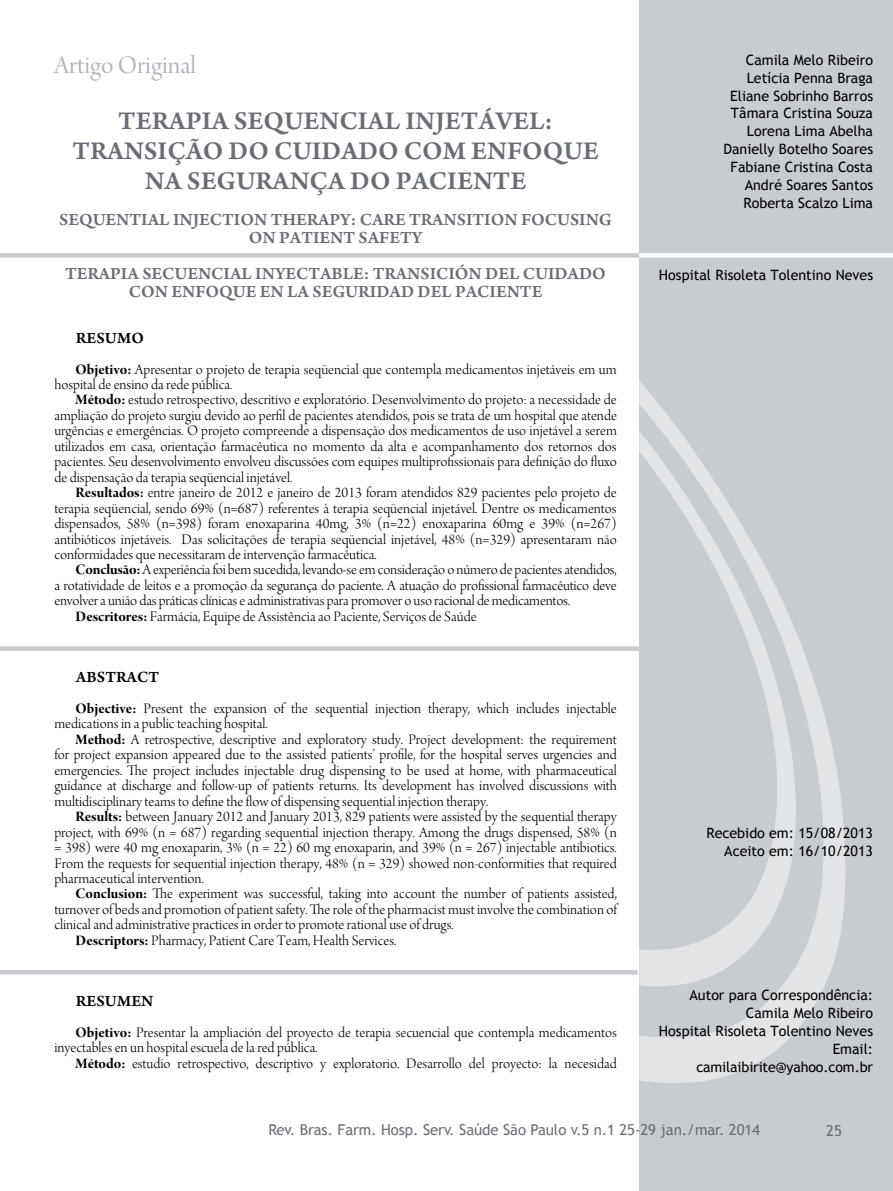
<style>
.page{position:relative;width:893px;height:1191px;background:#fff}
.page>*{position:absolute;margin:0;border:0;box-sizing:border-box;transform-origin:0 0}
.t1{font:27px/30px "Arno Pro Smbd Sm Text";color:#6a6e74;text-align:center}
.t2{font:27px "Arno Pro Display";color:#b2b7bd}
.t3{font:18px/18px "Arno Pro Smbd Sm Text";color:#6a6e74;text-align:center}
.t4{font:16.5px "Arno Pro Smbd Sm Text";letter-spacing:.01em;color:#000}
.t5{font:15.45px/15.5px "Arno Pro Light Display";color:#000;text-align:justify}
.t6{font:15px "Trebuchet MS";letter-spacing:-.005em;color:#6a6e74}
.t7{font:14.25px/18px "Trebuchet MS";color:#000;text-align:right}
.s1{font-family:"Arno Pro Bold Display"}
</style>
<div class="page">
<div style="left:639px;top:0;width:253px;height:1191px;background:#c8cbcf"></div>
<svg style="left:639px;top:381px;width:207px;height:702px"></svg>
<svg style="left:639px;top:431px;width:157px;height:557px"></svg>
<div style="left:0;top:253px;width:892px;height:5px;background:#c8cbcf"></div>
<div style="left:639px;top:253px;width:253px;height:5px;background:#faffff"></div>
<div style="left:0;top:646px;width:643px;height:5px;background:#c8cbcf"></div>
<div style="left:0;top:970px;width:637px;height:5px;background:#c8cbcf"></div>
<h1 class="t2" style="left:54px;top:50px;width:144px">Artigo Original</h1>
<h1 class="t1" style="left:72px;top:107px;width:528px">TERAPIA SEQUENCIAL INJETÁVEL:<br>TRANSIÇÃO DO CUIDADO COM ENFOQUE<br>NA SEGURANÇA DO PACIENTE</h1>
<p class="t3" style="left:59px;top:211px;width:554px">SEQUENTIAL INJECTION THERAPY: CARE TRANSITION FOCUSING<br>ON PATIENT SAFETY</p>
<p class="t3" style="left:65px;top:265px;width:542px">TERAPIA SECUENCIAL INYECTABLE: TRANSICIÓN DEL CUIDADO<br>CON ENFOQUE EN LA SEGURIDAD DEL PACIENTE</p>
<p class="t4" style="left:76px;top:328px;width:70px">RESUMO</p>
<p class="t5" style="left:54px;top:362px;width:564px;text-indent:21px"><span class="s1">Objetivo:</span> Apresentar o projeto de terapia seqüencial que contempla medicamentos injetáveis em um hospital de ensino da rede pública.</p>
<p class="t5" style="left:54px;top:393px;width:564px;text-indent:21px"><span class="s1">Método:</span> estudo retrospectivo, descritivo e exploratório. Desenvolvimento do projeto: a necessidade de ampliação do projeto surgiu devido ao perfil de pacientes atendidos, pois se trata de um hospital que atende urgências e emergências. O projeto compreende a dispensação dos medicamentos de uso injetável a serem utilizados em casa, orientação farmacêutica no momento da alta e acompanhamento dos retornos dos pacientes. Seu desenvolvimento envolveu discussões com equipes multiprofissionais para definição do fluxo de dispensação da terapia seqüencial injetável.</p>
<p class="t5" style="left:54px;top:486px;width:564px;text-indent:21px"><span class="s1">Resultados:</span> entre janeiro de 2012 e janeiro de 2013 foram atendidos 829 pacientes pelo projeto de terapia seqüencial, sendo 69% (n=687) referentes à terapia seqüencial injetável. Dentre os medicamentos dispensados, 58% (n=398) foram enoxaparina 40mg, 3% (n=22) enoxaparina 60mg e 39% (n=267) antibióticos injetáveis. Das solicitações de terapia seqüencial injetável, 48% (n=329) apresentaram não conformidades que necessitaram de intervenção farmacêutica.</p>
<p class="t5" style="left:76px;top:563px;width:542px"><span class="s1">Conclusão:</span> A experiência foi bem sucedida, levando-se em consideração o número de pacientes atendidos,</p>
<p class="t5" style="left:54px;top:579px;width:564px">a rotatividade de leitos e a promoção da segurança do paciente. A atuação do profissional farmacêutico deve</p>
<p class="t5" style="left:54px;top:594px;width:517px">envolver a união das práticas clínicas e administrativas para promover o uso racional de medicamentos.</p>
<p class="t5" style="left:76px;top:610px;width:402px"><span class="s1">Descritores:</span> Farmácia, Equipe de Assistência ao Paciente, Serviços de Saúde</p>
<p class="t4" style="left:76px;top:668px;width:85px">ABSTRACT</p>
<p class="t5" style="left:54px;top:702px;width:564px;text-indent:21px"><span class="s1">Objective:</span> Present the expansion of the sequential injection therapy, which includes injectable medications in a public teaching hospital.</p>
<p class="t5" style="left:54px;top:733px;width:564px;text-indent:21px"><span class="s1">Method:</span> A retrospective, descriptive and exploratory study. Project development: the requirement for project expansion appeared due to the assisted patients’ profile, for the hospital serves urgencies and emergencies. The project includes injectable drug dispensing to be used at home, with pharmaceutical guidance at discharge and follow-up of patients returns. Its development has involved discussions with multidisciplinary teams to define the flow of dispensing sequential injection therapy.</p>
<p class="t5" style="left:54px;top:810px;width:564px;text-indent:21px"><span class="s1">Results:</span> between January 2012 and January 2013, 829 patients were assisted by the sequential therapy project, with 69% (n = 687) regarding sequential injection therapy. Among the drugs dispensed, 58% (n = 398) were 40 mg enoxaparin, 3% (n = 22) 60 mg enoxaparin, and 39% (n = 267) injectable antibiotics.<br>From the requests for sequential injection therapy, 48% (n = 329) showed non-conformities that required pharmaceutical intervention.</p>
<p class="t5" style="left:76px;top:887px;width:542px"><span class="s1">Conclusion:</span> The experiment was successful, taking into account the number of patients assisted,</p>
<p class="t5" style="left:54px;top:903px;width:564px">turnover of beds and promotion of patient safety. The role of the pharmacist must involve the combination of</p>
<p class="t5" style="left:54px;top:918px;width:401px">clinical and administrative practices in order to promote rational use of drugs.</p>
<p class="t5" style="left:76px;top:934px;width:322px"><span class="s1">Descriptors:</span> Pharmacy, Patient Care Team, Health Services.</p>
<p class="t4" style="left:76px;top:992px;width:79px">RESUMEN</p>
<p class="t5" style="left:54px;top:1026px;width:564px;text-indent:21px"><span class="s1">Objetivo:</span> Presentar la ampliación del proyecto de terapia secuencial que contempla medicamentos inyectables en un hospital escuela de la red pública.</p>
<p class="t5" style="left:76px;top:1057px;width:542px"><span class="s1">Método:</span> estudio retrospectivo, descriptivo y exploratorio. Desarrollo del proyecto: la necesidad</p>
<p class="t7" style="left:723px;top:51px;width:151px">Camila Melo Ribeiro<br>Letícia Penna Braga<br>Eliane Sobrinho Barros<br>Tâmara Cristina Souza<br>Lorena Lima Abelha<br>Danielly Botelho Soares<br>Fabiane Cristina Costa<br>André Soares Santos<br>Roberta Scalzo Lima</p>
<p class="t7" style="left:659px;top:267px;width:216px">Hospital Risoleta Tolentino Neves</p>
<p class="t7" style="left:706px;top:825px;width:168px">Recebido em: 15/08/2013<br>Aceito em: 16/10/2013</p>
<p class="t7" style="left:659px;top:987px;width:216px">Autor para Correspondência:<br>Camila Melo Ribeiro<br>Hospital Risoleta Tolentino Neves<br>Email: camilaibirite@yahoo.com.br</p>
<p class="t6" style="left:268px;top:1121px;width:493px">Rev. Bras. Farm. Hosp. Serv. Saúde São Paulo v.5 n.1 25-29 jan./mar. 2014</p>
<p class="t6" style="left:826px;top:1121px;width:17px">25</p>
</div>
